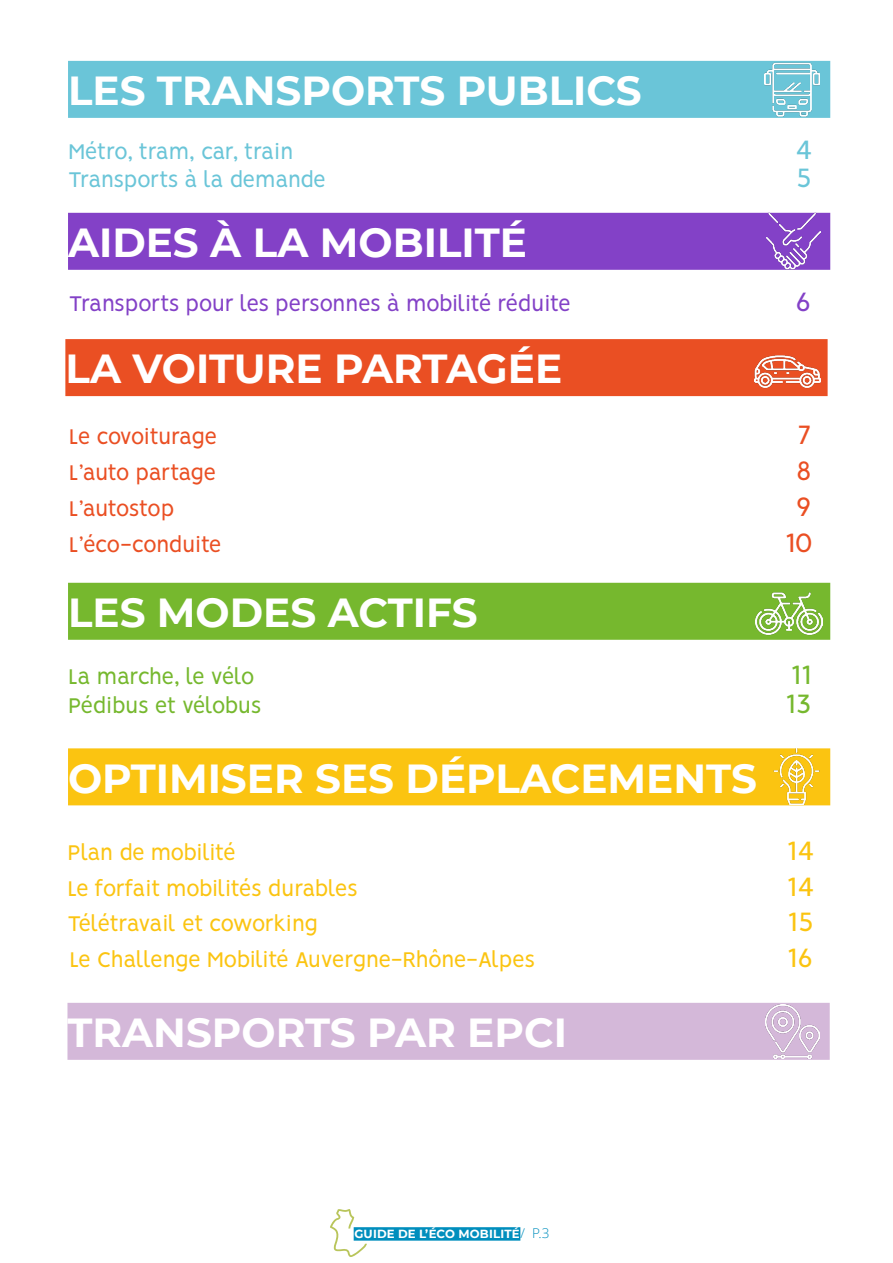
<style>
.page{position:relative;width:893px;height:1263px;background:#fff}
.page>*{position:absolute;margin:0;border:0;box-sizing:border-box;transform-origin:0 0}
.t1{font:700 40.5px "Montserrat";color:#fff}
.t2{font:30px "Vision";color:#fbc411}
.t3{font:30px "Vision";color:#ea4f23}
.t4{font:30px "Vision";color:#76b82e}
.t5{font:30px "Vision";color:#6ac5d8}
.t6{font:30px "Vision";color:#8341c7}
.t7{font:24px "Vision";letter-spacing:-.03em;color:#fbc411}
.t8{font:24px "Vision";letter-spacing:-.03em;color:#ea4f23}
.t9{font:24px "Vision";letter-spacing:-.03em;color:#8341c7}
.t10{font:24px "Vision";letter-spacing:-.03em;color:#6ac5d8}
.t11{font:24px "Vision";letter-spacing:-.03em;color:#76b82e}
.t12{font:700 11.7px "Montserrat";letter-spacing:.015em;color:#fff}
.s1{font-family:"Open Sans";font-weight:400;font-size:13.5px;color:#008ebd}
</style>
<div class="page">
<div style="left:68px;top:213px;width:762px;height:57px;background:#8341c7"></div>
<img style="left:766px;top:212px;width:55px;height:57px">
<div style="left:68px;top:583px;width:762px;height:57px;background:#76b82e"></div>
<img style="left:756px;top:582px;width:66px;height:58px">
<div style="left:68px;top:61px;width:762px;height:57px;background:#6ac5d8"></div>
<div style="left:65px;top:339px;width:763px;height:57px;background:#ea4f23"></div>
<img style="left:754px;top:339px;width:66px;height:58px">
<div style="left:67px;top:1003px;width:763px;height:57px;background:#d4b8d9"></div>
<img style="left:766px;top:1005px;width:54px;height:54px">
<img style="left:765px;top:62px;width:54px;height:55px">
<div style="left:68px;top:748px;width:762px;height:57px;background:#fbc411"></div>
<img style="left:768px;top:748px;width:57px;height:57px">
<svg style="left:330px;top:1209px;width:37px;height:48px"></svg>
<div style="left:354px;top:1227px;width:166px;height:14px;background:#008ebd"></div>
<p class="t1" style="left:68px;top:62px;width:575px">LES TRANSPORTS PUBLICS</p>
<p class="t10" style="left:68px;top:137px;width:227px">Métro, tram, car, train</p>
<p class="t5" style="left:795px;top:132px;width:19px">4</p>
<p class="t10" style="left:68px;top:166px;width:259px">Transports à la demande</p>
<p class="t5" style="left:796px;top:161px;width:18px">5</p>
<p class="t1" style="left:68px;top:213px;width:460px">AIDES À LA MOBILITÉ</p>
<p class="t9" style="left:69px;top:289px;width:503px">Transports pour les personnes à mobilité réduite</p>
<p class="t6" style="left:796px;top:284px;width:18px">6</p>
<p class="t1" style="left:65px;top:340px;width:498px">LA VOITURE PARTAGÉE</p>
<p class="t8" style="left:69px;top:423px;width:150px">Le covoiturage</p>
<p class="t3" style="left:796px;top:418px;width:17px">7</p>
<p class="t8" style="left:69px;top:459px;width:149px">L’auto partage</p>
<p class="t3" style="left:796px;top:454px;width:18px">8</p>
<p class="t8" style="left:69px;top:495px;width:107px">L’autostop</p>
<p class="t3" style="left:796px;top:490px;width:18px">9</p>
<p class="t8" style="left:69px;top:531px;width:154px">L’éco-conduite</p>
<p class="t3" style="left:785px;top:526px;width:29px">10</p>
<p class="t1" style="left:68px;top:583px;width:411px">LES MODES ACTIFS</p>
<p class="t11" style="left:68px;top:663px;width:188px">La marche, le vélo</p>
<p class="t4" style="left:791px;top:658px;width:22px">11</p>
<p class="t11" style="left:68px;top:691px;width:195px">Pédibus et vélobus</p>
<p class="t4" style="left:785px;top:686px;width:28px">13</p>
<p class="t1" style="left:68px;top:749px;width:690px">OPTIMISER SES DÉPLACEMENTS</p>
<p class="t7" style="left:67px;top:838px;width:170px">Plan de mobilité</p>
<p class="t2" style="left:787px;top:833px;width:29px">14</p>
<p class="t7" style="left:67px;top:874px;width:292px">Le forfait mobilités durables</p>
<p class="t2" style="left:787px;top:869px;width:29px">14</p>
<p class="t7" style="left:67px;top:909px;width:252px">Télétravail et coworking</p>
<p class="t2" style="left:787px;top:904px;width:28px">15</p>
<p class="t7" style="left:70px;top:945px;width:467px">Le Challenge Mobilité Auvergne-Rhône-Alpes</p>
<p class="t2" style="left:787px;top:940px;width:28px">16</p>
<p class="t1" style="left:67px;top:1003px;width:501px">TRANSPORTS PAR EPCI</p>
<p class="t12" style="left:354px;top:1226px;width:197px">GUIDE DE L’ÉCO MOBILITÉ<span class="s1">/ P.3</span></p>
</div>
